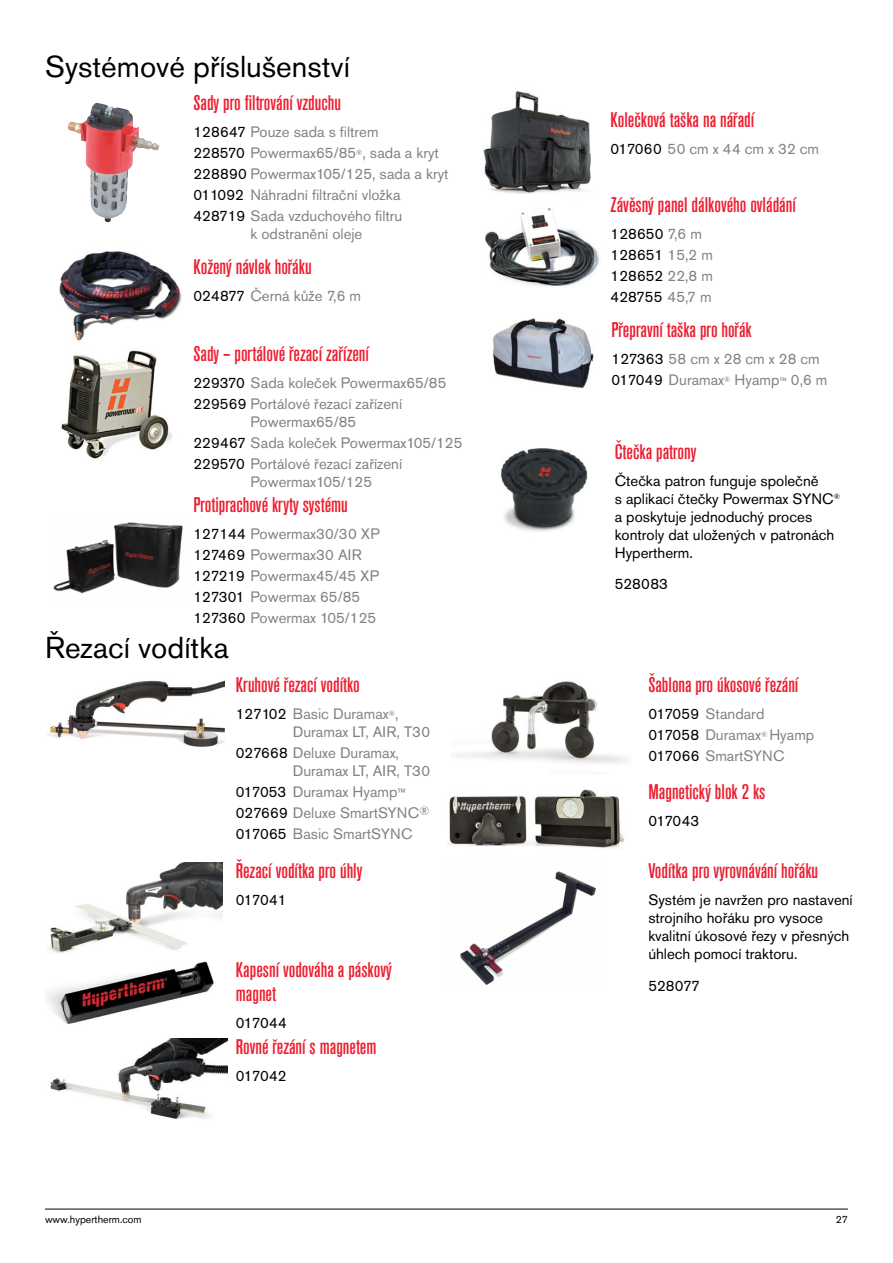
<style>
.page{position:relative;width:893px;height:1263px;background:#fff}
.page>*{position:absolute;margin:0;border:0;box-sizing:border-box;transform-origin:0 0}
.t1{font:30px "Akzidenz Grotesk Pro";color:#000}
.t2{font:500 condensed 21px/24px "Akzidenz Grotesk Pro";color:#ed1c2e}
.t3{font:15px/21px "Akzidenz Grotesk Pro";color:#808285}
.t4{font:15px/18px "Akzidenz Grotesk Pro";color:#000}
.t5{font:10.5px "Akzidenz Grotesk Pro";color:#000}
.s1{color:#000}
.s2{font-size:12px}
.s3{color:#808285}
.s4{font-size:10.5px}
</style>
<div class="page">
<hr style="left:45px;top:1209px;width:803px;height:1px;background:#000">
<img style="left:68px;top:103px;width:92px;height:119px">
<img style="left:59px;top:251px;width:123px;height:91px">
<img style="left:61px;top:350px;width:111px;height:109px">
<img style="left:53px;top:522px;width:130px;height:72px">
<img style="left:483px;top:91px;width:108px;height:103px">
<img style="left:493px;top:318px;width:101px;height:71px">
<img style="left:485px;top:208px;width:115px;height:78px">
<img style="left:500px;top:448px;width:88px;height:84px">
<img style="left:45px;top:680px;width:179px;height:67px">
<img style="left:456px;top:681px;width:172px;height:82px">
<img style="left:447px;top:789px;width:178px;height:60px">
<img style="left:49px;top:862px;width:173px;height:91px">
<img style="left:47px;top:961px;width:181px;height:78px">
<img style="left:50px;top:1039px;width:177px;height:80px">
<img style="left:460px;top:871px;width:136px;height:114px">
<h1 class="t1" style="left:45px;top:47px;width:306px">Systémové příslušenství</h1>
<h2 class="t2" style="left:194px;top:90px;width:149px">Sady pro filtrování vzduchu</h2>
<p class="t3" style="left:193px;top:121px;width:257px"><span class="s1">128647</span> Pouze sada s filtrem<br><span class="s1">228570</span> Powermax65/85<sup>®</sup>, sada a kryt <span class="s1">228890</span> Powermax105/125, sada a kryt <span class="s1">011092</span> Náhradní filtrační vložka <span class="s1">428719</span> Sada vzduchového filtru</p>
<p class="t3" style="left:250px;top:223px;width:113px">k odstranění oleje</p>
<h2 class="t2" style="left:194px;top:254px;width:120px">Kožený návlek hořáku</h2>
<p class="t3" style="left:194px;top:285px;width:169px"><span class="s1">024877</span> Černá kůže 7,6 m</p>
<h2 class="t2" style="left:194px;top:341px;width:177px">Sady – portálové řezací zařízení</h2>
<p class="t3" style="left:194px;top:372px;width:254px"><span class="s1">229370</span> Sada koleček Powermax65/85<br><span class="s1">229569</span> Portálové řezací zařízení</p>
<p class="t3" style="left:194px;top:411px;width:270px;text-indent:57px">Powermax65/85<br><span class="s1">229467</span> Sada koleček Powermax105/125<br><span class="s1">229570</span> Portálové řezací zařízení</p>
<p class="t3" style="left:250px;top:471px;width:123px">Powermax105/125</p>
<h2 class="t2" style="left:194px;top:492px;width:156px">Protiprachové kryty systému</h2>
<p class="t3" style="left:194px;top:523px;width:188px"><span class="s1">127144</span> Powermax30/30 XP<br><span class="s1">127469</span> Powermax30 AIR<br><span class="s1">127219</span> Powermax45/45 XP<br><span class="s1">127301</span> Powermax 65/85<br><span class="s1">127360</span> Powermax 105/125</p>
<h1 class="t1" style="left:45px;top:628px;width:185px">Řezací vodítka</h1>
<h2 class="t2" style="left:236px;top:672px;width:126px">Kruhové řezací vodítko</h2>
<p class="t3" style="left:293px;top:704px;width:139px;line-height:18px;text-indent:-57px"><span class="s1">127102</span> Basic Duramax<sup>®</sup>,<br>Duramax LT, AIR, T30</p>
<p class="t3" style="left:293px;top:743px;width:139px;line-height:18px;text-indent:-57px"><span class="s1">027668</span> Deluxe Duramax,<br>Duramax LT, AIR, T30</p>
<p class="t3" style="left:236px;top:781px;width:195px"><span class="s1">017053</span> Duramax Hyamp<span class="s2">™<br></span><span class="s1">027669</span> Deluxe SmartSYNC<sup>®<br></sup><span class="s1">017065</span> Basic SmartSYNC</p>
<h2 class="t2" style="left:236px;top:858px;width:128px">Řezací vodítka pro úhly</h2>
<p class="t4" style="left:236px;top:891px;width:52px">017041</p>
<h2 class="t2" style="left:236px;top:957px;width:158px">Kapesní vodováha a páskový magnet</h2>
<p class="t4" style="left:236px;top:1013px;width:53px">017044</p>
<h2 class="t2" style="left:236px;top:1034px;width:142px">Rovné řezání s magnetem</h2>
<p class="t4" style="left:236px;top:1067px;width:52px">017042</p>
<h2 class="t2" style="left:611px;top:107px;width:145px">Kolečková taška na nářadí</h2>
<p class="t3" style="left:611px;top:138px;width:210px"><span class="s1">017060</span> 50 cm x 44 cm x 32 cm</p>
<h2 class="t2" style="left:611px;top:192px;width:187px">Závěsný panel dálkového ovládání</h2>
<p class="t4" style="left:611px;top:223px;width:104px;line-height:21px">128650 <span class="s3">7,6 m<br></span>128651 <span class="s3">15,2 m<br></span>128652 <span class="s3">22,8 m<br></span>428755 <span class="s3">45,7 m</span></p>
<h2 class="t2" style="left:612px;top:317px;width:142px">Přepravní taška pro hořák</h2>
<p class="t3" style="left:612px;top:348px;width:217px"><span class="s1">127363</span> 58 cm x 28 cm x 28 cm<br><span class="s1">017049</span> Duramax<sup>®</sup> Hyamp<span class="s4">™</span> 0,6 m</p>
<h2 class="t2" style="left:615px;top:439px;width:83px">Čtečka patrony</h2>
<p class="t4" style="left:615px;top:471px;width:227px">Čtečka patron funguje společně<br>s aplikací čtečky Powermax SYNC<sup>® </sup>a poskytuje jednoduchý proces kontroly dat uložených v patronách<br>Hypertherm.</p>
<p class="t4" style="left:615px;top:575px;width:55px">528083</p>
<h2 class="t2" style="left:648px;top:672px;width:152px">Šablona pro úkosové řezání</h2>
<p class="t3" style="left:648px;top:703px;width:167px"><span class="s1">017059</span> Standard<br><span class="s1">017058</span> Duramax<sup>®</sup> Hyamp<br><span class="s1">017066</span> SmartSYNC</p>
<h2 class="t2" style="left:648px;top:779px;width:118px">Magnetický blok 2 ks</h2>
<p class="t4" style="left:648px;top:812px;width:52px">017043</p>
<h2 class="t2" style="left:648px;top:858px;width:171px">Vodítka pro vyrovnávání hořáku</h2>
<p class="t4" style="left:648px;top:891px;width:206px">Systém je navržen pro nastavení strojního hořáku pro vysoce kvalitní úkosové řezy v přesných úhlech pomocí traktoru.</p>
<p class="t4" style="left:648px;top:976px;width:53px">528077</p>
<p class="t5" style="left:45px;top:1212px;width:98px">www.hypertherm.com</p>
<p class="t5" style="left:836px;top:1212px;width:14px">27</p>
</div>
